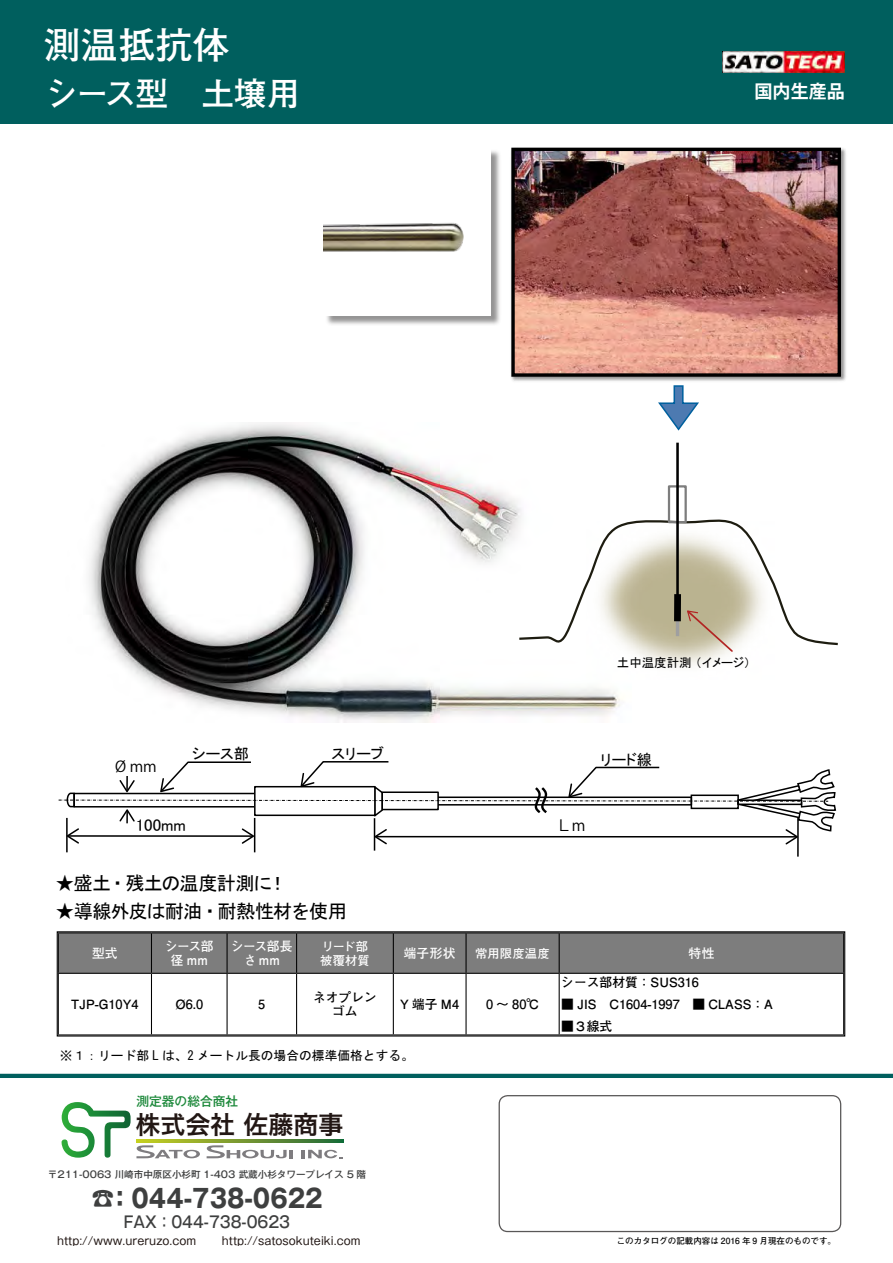
<style>
.page{position:relative;width:893px;height:1263px;background:#fff}
.page>*{position:absolute;margin:0;border:0;box-sizing:border-box;transform-origin:0 0}
.t1{font:700 37.2px "Futo Go B101 Pr 6 N";color:#fff}
.t2{font:700 33px "Futo Go B101 Pr 6 N";letter-spacing:-.04em;color:#fff}
.t3{font:700 25.5px "Gothic MB101 Pro";color:#3e3f3f;scale:.9 1}
.t4{font:24.9px "Hira Kaku Pro N W6";color:#221714}
.t5{font:19.2px "MS Gothic";letter-spacing:-.04em;color:#000}
.t6{font:700 18px "Koz Go Pr 6 N";color:#fff}
.t7{font:16.8px "MS P Gothic";color:#000}
.t8{font:500 15.9px "Gothic MB101 Pro";color:#3e3f3f;scale:.9 1}
.t9{font:15.15px "MS P Gothic";color:#000}
.t10{font:15.15px "Koz Go Pr 6 N";color:#000}
.t11{font:15px "Koz Go Pr 6 N";color:#000}
.t12{font:700 12.75px/13.8px "Futo Go B101 Pr 6 N";color:#000;text-align:center}
.t13{font:12.75px "MS Gothic";color:#000}
.t14{font:700 12.75px/13.8px "Futo Go B101 Pr 6 N";letter-spacing:.01em;color:#fff;text-align:center}
.t15{font:500 12.75px "Gothic MB101 Pro";color:#1d893b}
.t16{font:700 12.75px/13.8px "Futo Go B101 Pr 6 N";letter-spacing:-.01em;color:#fff;text-align:center}
.t17{font:12.45px "MS P Gothic";color:#000}
.t18{font:700 12.15px/13.8px "Futo Go B101 Pr 6 N";letter-spacing:.005em;color:#fff}
.t19{font:11.1px "Gothic MB101 Pro";color:#221714}
.t20{font:500 9.6px "Gothic MB101 Pro";color:#3e3f3f}
.t21{font:700 8.55px "Futo Go B101 Pr 6 N";color:#000}
</style>
<div class="page">
<div style="left:0;top:0;width:893px;height:123px;background:#005f5e"></div>
<svg style="left:200px;top:1139px;width:143px;height:4px"></svg>
<svg style="left:207px;top:1145px;width:86px;height:13px"></svg>
<svg style="left:302px;top:1150px;width:41px;height:8px"></svg>
<svg style="left:62px;top:1102px;width:138px;height:56px"></svg>
<hr style="left:0;top:1074px;width:893px;height:4px;background:#005f5e">
<div style="left:499px;top:1095px;width:342px;height:137px;border:1px solid #595757;border-radius:9px"></div>
<img style="left:722px;top:52px;width:123px;height:20px">
<img style="left:89px;top:423px;width:531px;height:299px">
<svg style="left:58px;top:761px;width:779px;height:96px"></svg>
<div style="left:325px;top:150px;width:176px;height:176px;background:#727171;opacity:.75"></div>
<div style="left:323px;top:148px;width:168px;height:167px;background:#fff"></div>
<img style="left:323px;top:223px;width:141px;height:29px">
<div style="left:59px;top:933px;width:784px;height:40px;background:#7d7d7d"></div>
<hr style="left:151px;top:974px;width:1px;height:60px;background:#000">
<hr style="left:227px;top:974px;width:1px;height:60px;background:#000">
<hr style="left:296px;top:974px;width:1px;height:60px;background:#000">
<hr style="left:393px;top:974px;width:1px;height:60px;background:#000">
<hr style="left:465px;top:974px;width:2px;height:60px;background:#000">
<hr style="left:559px;top:974px;width:1px;height:60px;background:#000">
<hr style="left:151px;top:933px;width:1px;height:40px;background:#000">
<hr style="left:227px;top:933px;width:1px;height:40px;background:#000">
<hr style="left:296px;top:933px;width:1px;height:40px;background:#000">
<hr style="left:393px;top:933px;width:1px;height:40px;background:#000">
<hr style="left:465px;top:933px;width:2px;height:40px;background:#000">
<hr style="left:559px;top:933px;width:1px;height:40px;background:#000">
<hr style="left:58px;top:973px;width:93px;height:1px;background:#000">
<hr style="left:151px;top:973px;width:76px;height:1px;background:#000">
<hr style="left:227px;top:973px;width:70px;height:1px;background:#000">
<hr style="left:297px;top:973px;width:96px;height:1px;background:#000">
<hr style="left:393px;top:973px;width:73px;height:1px;background:#000">
<hr style="left:466px;top:973px;width:93px;height:1px;background:#000">
<hr style="left:559px;top:973px;width:285px;height:1px;background:#000">
<div style="left:57px;top:931px;width:788px;height:105px;border:1px solid #000"></div>
<img style="left:511px;top:147px;width:335px;height:234px">
<img style="left:515px;top:152px;width:322px;height:221px">
<div style="left:511px;top:148px;width:330px;height:229px;border:3px solid #000"></div>
<svg style="left:658px;top:385px;width:41px;height:46px"></svg>
<img style="left:586px;top:653px;width:141px;height:26px">
<div style="left:668px;top:485px;width:19px;height:38px;border:2px solid #7d7d7d"></div>
<hr style="left:676px;top:443px;width:3px;height:159px;background:#000">
<svg style="left:517px;top:514px;width:321px;height:139px"></svg>
<h1 class="t1" style="left:44px;top:15px;width:188px">測温抵抗体</h1>
<h2 class="t2" style="left:46px;top:67px;width:256px">シース型　土壌用</h2>
<h3 class="t6" style="left:755px;top:81px;width:92px">国内生産品</h3>
<p class="t17" style="left:617px;top:657px;width:135px">土中温度計測 （イメージ）</p>
<p class="t11" style="left:115px;top:758px;width:43px">Ø mm</p>
<p class="t9" style="left:192px;top:746px;width:58px">シース部</p>
<p class="t9" style="left:331px;top:746px;width:54px">スリーブ</p>
<p class="t9" style="left:600px;top:752px;width:53px">リード線</p>
<h3 class="t7" style="left:136px;top:817px;width:51px">100mm</h3>
<h3 class="t5" style="left:55px;top:874px;width:233px">★盛土・残土の温度計測に！</h3>
<h3 class="t5" style="left:55px;top:901px;width:293px">★導線外皮は耐油・耐熱性材を使用</h3>
<p class="t10" style="left:557px;top:816px;width:30px">Ｌm</p>
<p class="t14" style="left:92px;top:946px;width:27px">型式</p>
<p class="t14" style="left:165px;top:939px;width:50px">シース部径 mm</p>
<p class="t16" style="left:231px;top:939px;width:63px">シース部長さmm</p>
<p class="t18" style="left:320px;top:939px;width:51px">リード部被覆材質</p>
<p class="t14" style="left:404px;top:946px;width:53px">端子形状</p>
<p class="t18" style="left:475px;top:946px;width:76px">常用限度温度</p>
<p class="t14" style="left:688px;top:946px;width:27px">特性</p>
<p class="t12" style="left:71px;top:997px;width:69px">TJP-G10Y4</p>
<p class="t12" style="left:175px;top:997px;width:29px">Ø6.0</p>
<p class="t12" style="left:258px;top:997px;width:9px">5</p>
<p class="t12" style="left:313px;top:990px;width:65px">ネオプレンゴム</p>
<p class="t12" style="left:400px;top:997px;width:60px">Y 端子 M4</p>
<p class="t12" style="left:486px;top:997px;width:55px">0 ～ 80℃</p>
<p class="t12" style="left:561px;top:974px;width:139px">シース部材質：SUS316</p>
<p class="t12" style="left:561px;top:997px;width:213px">■ JIS　C1604-1997　■ CLASS：A</p>
<p class="t12" style="left:561px;top:1019px;width:53px">■３線式</p>
<p class="t13" style="left:60px;top:1049px;width:355px">※１：リード部 L は、2 メートル長の場合の標準価格とする。</p>
<p class="t15" style="left:136px;top:1090px;width:103px">測定器の総合商社</p>
<h3 class="t4" style="left:135px;top:1102px;width:209px">株式会社 佐藤商事</h3>
<p class="t20" style="left:48px;top:1167px;width:320px">〒211-0063 川崎市中原区小杉町 1-403 武蔵小杉タワープレイス 5 階</p>
<h3 class="t3" style="left:91px;top:1176px;width:258px">☎：044-738-0622</h3>
<p class="t8" style="left:124px;top:1208px;width:186px">FAX：044-738-0623</p>
<p class="t19" style="left:57px;top:1231px;width:141px">http://www.ureruzo.com</p>
<p class="t19" style="left:222px;top:1231px;width:140px">http://satosokuteiki.com</p>
<p class="t21" style="left:617px;top:1234px;width:221px">このカタログの記載内容は 2016 年 9 月現在のものです。</p>
</div>
